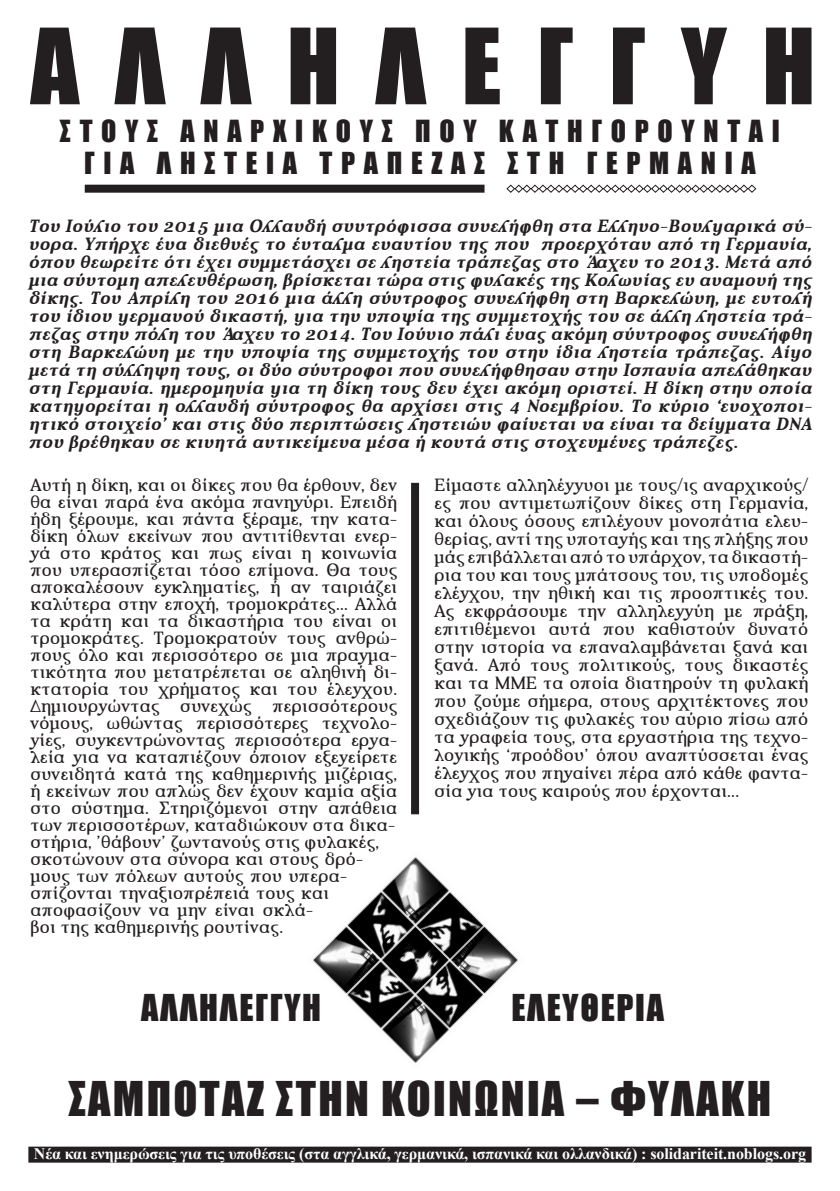
<style>
.page{position:relative;width:840px;height:1191px;background:#fff}
.page>*{position:absolute;margin:0;border:0;box-sizing:border-box;transform-origin:0 0}
.t1{font:97px "Impact";letter-spacing:.37em;color:#231f20}
.t2{font:44px "Impact";letter-spacing:.05em;color:#231f20}
.t3{font:34px "Impact";letter-spacing:.05em;color:#231f20}
.t4{font:28px "Impact";letter-spacing:.31em;color:#231f20}
.t5{font:18px/17px "Aver";letter-spacing:.02em;color:#231f20}
.t6{font:italic 700 18px/18px "Aver";letter-spacing:.03em;color:#231f20;text-align:justify}
.t7{font:700 16px "Times New Roman";letter-spacing:-.005em;color:#fff}
</style>
<div class="page">
<svg style="left:506px;top:184px;width:250px;height:9px"></svg>
<div style="left:85px;top:185px;width:399px;height:8px;background:#231f20"></div>
<div style="left:28px;top:1146px;width:783px;height:16px;background:#231f20"></div>
<img style="left:312px;top:857px;width:206px;height:207px">
<div style="left:411px;top:483px;width:8px;height:331px;background:#231f20"></div>
<h1 class="t1" style="left:30px;top:-9px;width:786px">ΑΛΛΗΛΕΓΓΥΗ</h1>
<h3 class="t4" style="left:60px;top:109px;width:83px">Στους</h3>
<h3 class="t4" style="left:180px;top:109px;width:197px">αναρχικούς</h3>
<h3 class="t4" style="left:415px;top:109px;width:366px">που κατηγ ορούνται</h3>
<h3 class="t4" style="left:84px;top:141px;width:93px">για λησ</h3>
<h3 class="t4" style="left:224px;top:141px;width:40px">τ εία</h3>
<h3 class="t4" style="left:319px;top:141px;width:150px">τράπεζας</h3>
<h3 class="t4" style="left:507px;top:141px;width:233px">στη Γερμανία</h3>
<p class="t6" style="left:28px;top:217px;width:784px">Τον Ιούλιο του 2015 μια Ολλανδή συντρόφισσα συνελήφθη στα Ελληνο-Βουλγαρικά σύ&shy;νορα. Υπήρχε ένα διεθνές το ένταλμα εναντίον της που προερχόταν από τη Γερμανία, όπου θεωρείτε ότι έχει συμμετάσχει σε ληστεία τράπεζας στο Άαχεν το 2013. Μετά από μια σύντομη απελευθέρωση, βρίσκεται τώρα στις φυλακές της Κολωνίας εν αναμονή της δίκης. Τον Απρίλη του 2016 μια άλλη σύντροφος συνελήφθη στη Βαρκελώνη, με εντολή του ίδιου γερμανού δικαστή, για την υποψία της συμμετοχής του σε άλλη ληστεία τρά&shy;πεζας στην πόλη του Άαχεν το 2014. Τον Ιούνιο πάλι ένας ακόμη σύντροφος συνελήφθη στη Βαρκελώνη με την υποψία της συμμετοχής του στην ίδια ληστεία τράπεζας. Λίγο μετά τη σύλληψη τους, οι δύο σύντροφοι που συνελήφθησαν στην Ισπανία απελάθηκαν στη Γερμανία. ημερομηνία για τη δίκη τους δεν έχει ακόμη οριστεί. Η δίκη στην οποία κατηγορείται η ολλανδή σύντροφος θα αρχίσει στις 4 Νοεμβρίου. Το κύριο ‘ενοχοποι&shy;ητικό στοιχείο’ και στις δύο περιπτώσεις ληστειών φαίνεται να είναι τα δείγματα DNA που βρέθηκαν σε κινητά αντικείμενα μέσα ή κοντά στις στοχευμένες τράπεζες.</p>
<p class="t5" style="left:30px;top:477px;width:368px">Αυτή η δίκη, και οι δίκες που θα έρθουν, δεν θα είναι παρά ένα ακόμα πανηγύρι. Επειδή ήδη ξέρουμε, και πάντα ξέραμε, την κατα&shy;δίκη όλων εκείνων που αντιτίθενται ενερ&shy;γά στο κράτος και πως είναι η κοινωνία που υπερασπίζεται τόσο επίμονα. Θα τους αποκαλέσουν εγκληματίες, ή αν ταιριάζει καλύτερα στην εποχή, τρομοκράτες... Αλλά τα κράτη και τα δικαστήρια του είναι οι τρομοκράτες. Τρομοκρατούν τους ανθρώ&shy;πους όλο και περισσότερο σε μια πραγμα&shy;τικότητα που μετατρέπεται σε αληθινή δι&shy;κτατορία του χρήματος και του έλεγχου.<br>Δημιουργώντας συνεχώς περισσότερους νόμους, ωθώντας περισσότερες τεχνολο&shy;γίες, συγκεντρώνοντας περισσότερα εργα&shy;λεία για να καταπιέζουν όποιον εξεγείρετε συνειδητά κατά της καθημερινής μιζέριας, ή εκείνων που απλώς δεν έχουν καμία αξία στο σύστημα. Στηριζόμενοι στην απάθεια των περισσοτέρων, καταδιώκουν στα δικα&shy;στήρια, ’θάβουν’ ζωντανούς στις φυλακές, σκοτώνουν στα σύνορα και στους δρό&shy;μους των πόλεων αυτούς που υπερα&shy;σπίζονται τηναξιοπρέπειά τους και αποφασίζουν να μην είναι σκλά-<br>βοι της καθημερινής ρουτίνας.</p>
<p class="t5" style="left:434px;top:476px;width:375px;line-height:18px;text-align:justify">Είμαστε αλληλέγγυοι με τους/ις αναρχικούς/ ες που αντιμετωπίζουν δίκες στη Γερμανία, και όλους όσους επιλέγουν μονοπάτια ελευ&shy;θερίας, αντί της υποταγής και της πλήξης που μάς επιβάλλεται από το υπάρχον, τα δικαστή&shy;ρια του και τους μπάτσους του, τις υποδομές ελέγχου, την ηθική και τις προοπτικές του.<br>Ας εκφράσουμε την αλληλεγγύη με πράξη, επιτιθέμενοι αυτά που καθιστούν δυνατό στην ιστορία να επαναλαμβάνεται ξανά και ξανά. Από τους πολιτικούς, τους δικαστές και τα ΜΜΕ τα οποία διατηρούν τη φυλακή που ζούμε σήμερα, στους αρχιτέκτονες που σχεδιάζουν τις φυλακές του αύριο πίσω από τα γραφεία τους, στα εργαστήρια της τεχνο&shy;λογικής ‘προόδου’ όπου αναπτύσσεται ένας έλεγχος που πηγαίνει πέρα από κάθε φαντα&shy;σία για τους καιρούς που έρχονται...</p>
<h3 class="t3" style="left:141px;top:981px;width:38px">Αλληλεγγύη</h3>
<h3 class="t3" style="left:511px;top:981px;width:139px">Ελευθερία</h3>
<h2 class="t2" style="left:69px;top:1064px;width:700px">Σαμποτάζ στην κοινωνία – φυλακή</h2>
<p class="t7" style="left:34px;top:1142px;width:773px">Νέα και ενημερώσεις για τις υποθέσεις (στα αγγλικά, γερμανικά, ισπανικά και ολλανδικά) : solidariteit.noblogs.org</p>
</div>
